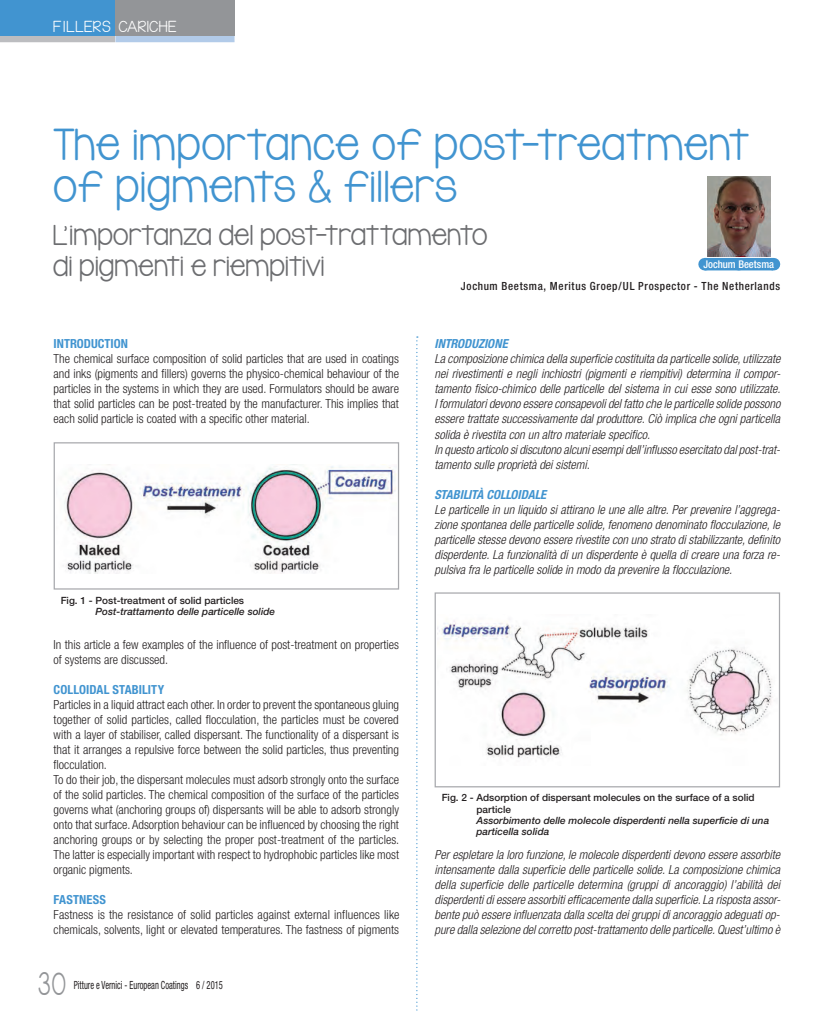
<style>
.page{position:relative;width:831px;height:1012px;background:#fff}
.page>*{position:absolute;margin:0;border:0;box-sizing:border-box;transform-origin:0 0}
.t1{font:35px/42.5px "KG Lego House";letter-spacing:.045em;color:#4194d0}
.t2{font:25px "KG Lego House";color:#939598;scale:.75 1}
.t3{font:22.5px/31.2px "KG Lego House";letter-spacing:.03em;color:#6c6d70}
.t4{font:italic 300 condensed 12.5px/15px "Helvetica Neue";color:#231f20;text-align:justify}
.t5{font:300 condensed 12.5px/15px "Helvetica Neue";color:#231f20}
.t6{font:700 condensed 12.5px "Helvetica Neue";letter-spacing:.01em;color:#4194d0}
.t7{font:italic 700 condensed 12.5px "Helvetica Neue";letter-spacing:-.005em;color:#4194d0}
.t8{font:12.5px "KG Lego House";letter-spacing:.07em;color:#fff}
.t9{font:500 condensed 11.25px "Helvetica Neue";letter-spacing:.06em;color:#231f20}
.t10{font:condensed 11.25px "Helvetica Neue";color:#231f20;scale:.75 1}
.t11{font:500 condensed 10.62px "Helvetica Neue";color:#fff}
.t12{font:italic 500 10px/11.2px "Helvetica Neue";color:#231f20}
.t13{font:500 10px/11.2px "Helvetica Neue";color:#231f20}
</style>
<div class="page">
<div style="left:115px;top:0;width:120px;height:36px;background:#939598"></div>
<div style="left:0;top:0;width:115px;height:36px;background:#4194d0"></div>
<div style="left:0;top:36px;width:115px;height:6px;background:#bcbdc0"></div>
<div style="left:115px;top:36px;width:120px;height:6px;background:#b2cbe9"></div>
<svg style="left:416px;top:336px;width:2px;height:675px"></svg>
<img style="left:63px;top:464px;width:333px;height:109px">
<div style="left:54px;top:442px;width:345px;height:147px;border:1px solid #a8a9ad"></div>
<img style="left:437px;top:620px;width:336px;height:138px">
<div style="left:435px;top:592px;width:345px;height:195px;border:1px solid #a8a9ad"></div>
<img style="left:708px;top:177px;width:62px;height:80px">
<div style="left:704px;top:258px;width:69px;height:12px;background:#4194d0"></div>
<svg style="left:773px;top:258px;width:1px;height:12px"></svg>
<p class="t8" style="left:54px;top:18px;width:124px">FILLERS CARICHE</p>
<h1 class="t1" style="left:54px;top:123px;width:697px">The importance of post-treatment of pigments &amp; fillers</h1>
<h3 class="t3" style="left:54px;top:219px;width:435px">L’importanza del post-trattamento di pigmenti e riempitivi</h3>
<p class="t9" style="left:461px;top:279px;width:321px">Jochum Beetsma, Meritus Groep/UL Prospector - The Netherlands</p>
<p class="t11" style="left:703px;top:258px;width:72px">Jochum Beetsma</p>
<p class="t6" style="left:54px;top:336px;width:76px">INTRODUCTION</p>
<p class="t5" style="left:54px;top:351px;width:347px;text-align:justify">The chemical surface composition of solid particles that are used in coatings and inks (pigments and fillers) governs the physico-chemical behaviour of the particles in the systems in which they are used. Formulators should be aware that solid particles can be post-treated by the manufacturer. This implies that each solid particle is coated with a specific other material.</p>
<p class="t13" style="left:61px;top:594px;width:185px">Fig. 1 - Post-treatment of solid particles</p>
<p class="t12" style="left:96px;top:605px;width:181px">Post-trattamento delle particelle solide</p>
<p class="t5" style="left:54px;top:636px;width:347px">In this article a few examples of the influence of post-treatment on properties of systems are discussed.</p>
<p class="t6" style="left:54px;top:681px;width:112px">COLLOIDAL STABILITY</p>
<p class="t5" style="left:54px;top:696px;width:347px">Particles in a liquid attract each other. In order to prevent the spontaneous gluing together of solid particles, called flocculation, the particles must be covered with a layer of stabiliser, called dispersant. The functionality of a dispersant is that it arranges a repulsive force between the solid particles, thus preventing flocculation.<br>To do their job, the dispersant molecules must adsorb strongly onto the surface of the solid particles. The chemical composition of the surface of the particles governs what (anchoring groups of) dispersants will be able to adsorb strongly onto that surface. Adsorption behaviour can be influenced by choosing the right anchoring groups or by selecting the proper post-treatment of the particles.<br>The latter is especially important with respect to hydrophobic particles like most organic pigments.</p>
<p class="t6" style="left:54px;top:891px;width:54px">FASTNESS</p>
<p class="t5" style="left:54px;top:906px;width:347px">Fastness is the resistance of solid particles against external influences like chemicals, solvents, light or elevated temperatures. The fastness of pigments</p>
<h2 class="t2" style="left:39px;top:967px;width:38px">30</h2>
<p class="t10" style="left:74px;top:978px;width:200px">Pitture e Vernici - European Coatings 6 / 2015</p>
<p class="t7" style="left:435px;top:336px;width:75px">INTRODUZIONE</p>
<p class="t4" style="left:435px;top:351px;width:347px;text-align:left">La composizione chimica della superficie costituita da particelle solide, utilizzate nei rivestimenti e negli inchiostri (pigmenti e riempitivi) determina il compor&shy;tamento fisico-chimico delle particelle del sistema in cui esse sono utilizzate.<br>I formulatori devono essere consapevoli del fatto che le particelle solide possono essere trattate successivamente dal produttore. Ciò implica che ogni particella solida è rivestita con un altro materiale specifico.<br>In questo articolo si discutono alcuni esempi dell’influsso esercitato dal post-trat&shy;tamento sulle proprietà dei sistemi.</p>
<p class="t7" style="left:435px;top:486px;width:113px">STABILITÀ COLLOIDALE</p>
<p class="t4" style="left:435px;top:501px;width:347px">Le particelle in un liquido si attirano le une alle altre. Per prevenire l’aggrega&shy;zione spontanea delle particelle solide, fenomeno denominato flocculazione, le particelle stesse devono essere rivestite con uno strato di stabilizzante, definito disperdente. La funzionalità di un disperdente è quella di creare una forza re&shy;pulsiva fra le particelle solide in modo da prevenire la flocculazione.</p>
<p class="t13" style="left:476px;top:792px;width:280px;text-indent:-35px">Fig. 2 - Adsorption of dispersant molecules on the surface of a solid particle</p>
<p class="t12" style="left:476px;top:814px;width:294px">Assorbimento delle molecole disperdenti nella superficie di una particella solida</p>
<p class="t4" style="left:435px;top:846px;width:347px">Per espletare la loro funzione, le molecole disperdenti devono essere assorbite intensamente dalla superficie delle particelle solide. La composizione chimica della superficie delle particelle determina (gruppi di ancoraggio) l’abilità dei disperdenti di essere assorbiti efficacemente dalla superficie. La risposta assor&shy;bente può essere influenzata dalla scelta dei gruppi di ancoraggio adeguati op&shy;pure dalla selezione del corretto post-trattamento delle particelle. Quest’ultimo è</p>
</div>
